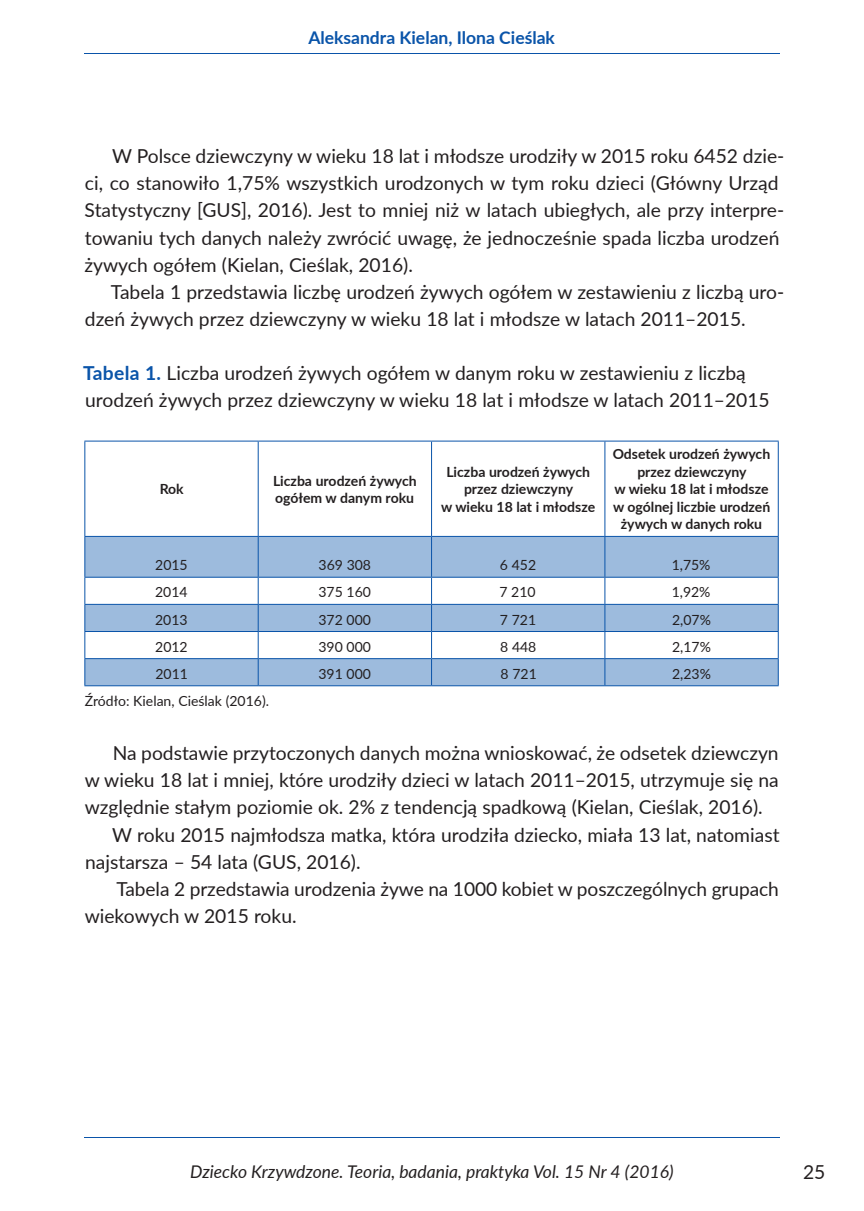
<style>
.page{position:relative;width:864px;height:1211px;background:#fff}
.page>*{position:absolute;margin:0;border:0;box-sizing:border-box;transform-origin:0 0}
.tab__title{font:19.25px/27.1px "Lato";color:#231f20}
.Pagina{font:19.25px "Lato";color:#231f20}
.t1{font:italic 17.5px "Lato";color:#231f20}
.t2{font:700 17.5px "Lato";color:#0a54a9}
.tab__column{font:700 14px/17.5px "Lato";color:#231f20;text-align:center}
.tab__column-2{font:14px "Lato";color:#231f20}
.tab__footer{font:14px "Lato";color:#231f20}
.s1{font-weight:700;color:#0a54a9}
</style>
<div class="page">
<hr style="left:84px;top:1136px;width:695px;height:1px;background:#0a54a9">
<hr style="left:84px;top:53px;width:695px;height:1px;background:#0a54a9">
<svg style="left:85px;top:537px;width:692px;height:148px;fill:#9dbbdd"></svg>
<hr style="left:84px;top:440px;width:174px;height:1px;background:#0a54a9">
<hr style="left:84px;top:441px;width:1px;height:95px;background:#0a54a9">
<hr style="left:258px;top:440px;width:173px;height:1px;background:#0a54a9">
<hr style="left:258px;top:441px;width:1px;height:95px;background:#0a54a9">
<hr style="left:431px;top:440px;width:173px;height:1px;background:#0a54a9">
<hr style="left:431px;top:441px;width:1px;height:95px;background:#0a54a9">
<hr style="left:604px;top:440px;width:174px;height:1px;background:#0a54a9">
<hr style="left:604px;top:441px;width:1px;height:95px;background:#0a54a9">
<hr style="left:777px;top:441px;width:1px;height:95px;background:#0a54a9">
<hr style="left:84px;top:536px;width:174px;height:1px;background:#0a54a9">
<hr style="left:84px;top:537px;width:1px;height:40px;background:#0a54a9">
<hr style="left:258px;top:536px;width:173px;height:1px;background:#0a54a9">
<hr style="left:258px;top:537px;width:1px;height:40px;background:#0a54a9">
<hr style="left:431px;top:536px;width:173px;height:1px;background:#0a54a9">
<hr style="left:431px;top:537px;width:1px;height:40px;background:#0a54a9">
<hr style="left:604px;top:536px;width:174px;height:1px;background:#0a54a9">
<hr style="left:604px;top:537px;width:1px;height:40px;background:#0a54a9">
<hr style="left:777px;top:537px;width:1px;height:40px;background:#0a54a9">
<hr style="left:84px;top:577px;width:174px;height:1px;background:#0a54a9">
<hr style="left:258px;top:577px;width:173px;height:1px;background:#0a54a9">
<hr style="left:431px;top:577px;width:173px;height:1px;background:#0a54a9">
<hr style="left:604px;top:577px;width:174px;height:1px;background:#0a54a9">
<hr style="left:84px;top:604px;width:174px;height:1px;background:#0a54a9">
<hr style="left:258px;top:604px;width:173px;height:1px;background:#0a54a9">
<hr style="left:431px;top:604px;width:173px;height:1px;background:#0a54a9">
<hr style="left:604px;top:604px;width:174px;height:1px;background:#0a54a9">
<hr style="left:84px;top:631px;width:174px;height:1px;background:#0a54a9">
<hr style="left:258px;top:631px;width:173px;height:1px;background:#0a54a9">
<hr style="left:431px;top:631px;width:173px;height:1px;background:#0a54a9">
<hr style="left:604px;top:631px;width:174px;height:1px;background:#0a54a9">
<hr style="left:84px;top:658px;width:174px;height:1px;background:#0a54a9">
<svg style="left:84px;top:577px;width:1px;height:108px"></svg>
<hr style="left:258px;top:658px;width:173px;height:1px;background:#0a54a9">
<svg style="left:258px;top:577px;width:1px;height:108px"></svg>
<hr style="left:431px;top:658px;width:173px;height:1px;background:#0a54a9">
<svg style="left:431px;top:577px;width:1px;height:108px"></svg>
<hr style="left:604px;top:658px;width:174px;height:1px;background:#0a54a9">
<svg style="left:604px;top:577px;width:1px;height:108px"></svg>
<svg style="left:777px;top:577px;width:1px;height:108px"></svg>
<hr style="left:84px;top:685px;width:174px;height:1px;background:#0a54a9">
<hr style="left:258px;top:685px;width:173px;height:1px;background:#0a54a9">
<hr style="left:431px;top:685px;width:173px;height:1px;background:#0a54a9">
<hr style="left:604px;top:685px;width:174px;height:1px;background:#0a54a9">
<p class="t2" style="left:308px;top:25px;width:248px">Aleksandra Kielan, Ilona Cieślak</p>
<p class="tab__title" style="left:84px;top:142px;width:701px;text-indent:28px">W Polsce dziewczyny w wieku 18 lat i młodsze urodziły w 2015 roku 6452 dzie&shy;ci, co stanowiło 1,75% wszystkich urodzonych w tym roku dzieci (Główny Urząd Statystyczny [GUS], 2016). Jest to mniej niż w latach ubiegłych, ale przy interpre&shy;towaniu tych danych należy zwrócić uwagę, że jednocześnie spada liczba urodzeń żywych ogółem (Kielan, Cieślak, 2016).</p>
<p class="tab__title" style="left:85px;top:277px;width:700px;text-indent:26px">Tabela 1 przedstawia liczbę urodzeń żywych ogółem w zestawieniu z liczbą uro&shy;dzeń żywych przez dziewczyny w wieku 18 lat i młodsze w latach 2011–2015.</p>
<p class="tab__title" style="left:83px;top:359px;width:687px"><span class="s1">Tabela 1.</span> Liczba urodzeń żywych ogółem w danym roku w zestawieniu z liczbą urodzeń żywych przez dziewczyny w wieku 18 lat i młodsze w latach 2011–2015</p>
<p class="tab__column" style="left:160px;top:480px;width:26px">Rok</p>
<p class="tab__column" style="left:273px;top:471px;width:145px;text-align:left">Liczba urodzeń żywych ogółem w danym roku</p>
<p class="tab__column" style="left:441px;top:462px;width:155px">Liczba urodzeń żywych przez dziewczyny<br>w wieku 18 lat i młodsze</p>
<p class="tab__column" style="left:612px;top:445px;width:159px">Odsetek urodzeń żywych przez dziewczyny<br>w wieku 18 lat i młodsze w ogólnej liczbie urodzeń żywych w danych roku</p>
<p class="tab__column-2" style="left:155px;top:555px;width:34px">2015</p>
<p class="tab__column-2" style="left:318px;top:555px;width:54px">369 308</p>
<p class="tab__column-2" style="left:499px;top:555px;width:38px">6 452</p>
<p class="tab__column-2" style="left:671px;top:555px;width:40px">1,75%</p>
<p class="tab__column-2" style="left:155px;top:582px;width:34px">2014</p>
<p class="tab__column-2" style="left:318px;top:582px;width:54px">375 160</p>
<p class="tab__column-2" style="left:499px;top:582px;width:38px">7 210</p>
<p class="tab__column-2" style="left:671px;top:582px;width:40px">1,92%</p>
<p class="tab__column-2" style="left:155px;top:609px;width:34px">2013</p>
<p class="tab__column-2" style="left:318px;top:609px;width:54px">372 000</p>
<p class="tab__column-2" style="left:499px;top:609px;width:38px">7 721</p>
<p class="tab__column-2" style="left:671px;top:609px;width:40px">2,07%</p>
<p class="tab__column-2" style="left:155px;top:636px;width:34px">2012</p>
<p class="tab__column-2" style="left:318px;top:636px;width:54px">390 000</p>
<p class="tab__column-2" style="left:500px;top:636px;width:38px">8 448</p>
<p class="tab__column-2" style="left:671px;top:636px;width:40px">2,17%</p>
<p class="tab__column-2" style="left:155px;top:663px;width:34px">2011</p>
<p class="tab__column-2" style="left:318px;top:663px;width:54px">391 000</p>
<p class="tab__column-2" style="left:500px;top:663px;width:38px">8 721</p>
<p class="tab__column-2" style="left:671px;top:663px;width:40px">2,23%</p>
<p class="tab__footer" style="left:85px;top:691px;width:185px">Źródło: Kielan, Cieślak (2016).</p>
<p class="tab__title" style="left:85px;top:738px;width:695px;text-align:justify;text-indent:28px">Na podstawie przytoczonych danych można wnioskować, że odsetek dziewczyn w wieku 18 lat i mniej, które urodziły dzieci w latach 2011–2015, utrzymuje się na względnie stałym poziomie ok. 2% z tendencją spadkową (Kielan, Cieślak, 2016).</p>
<p class="tab__title" style="left:85px;top:820px;width:695px;text-indent:27px">W roku 2015 najmłodsza matka, która urodziła dziecko, miała 13 lat, natomiast najstarsza – 54 lata (GUS, 2016).</p>
<p class="tab__title" style="left:85px;top:874px;width:695px;text-indent:32px">Tabela 2 przedstawia urodzenia żywe na 1000 kobiet w poszczególnych grupach wiekowych w 2015 roku.</p>
<p class="t1" style="left:190px;top:1159px;width:485px">Dziecko Krzywdzone. Teoria, badania, praktyka Vol. 15 Nr 4 (2016)</p>
<p class="Pagina" style="left:802px;top:1158px;width:24px">25</p>
</div>
